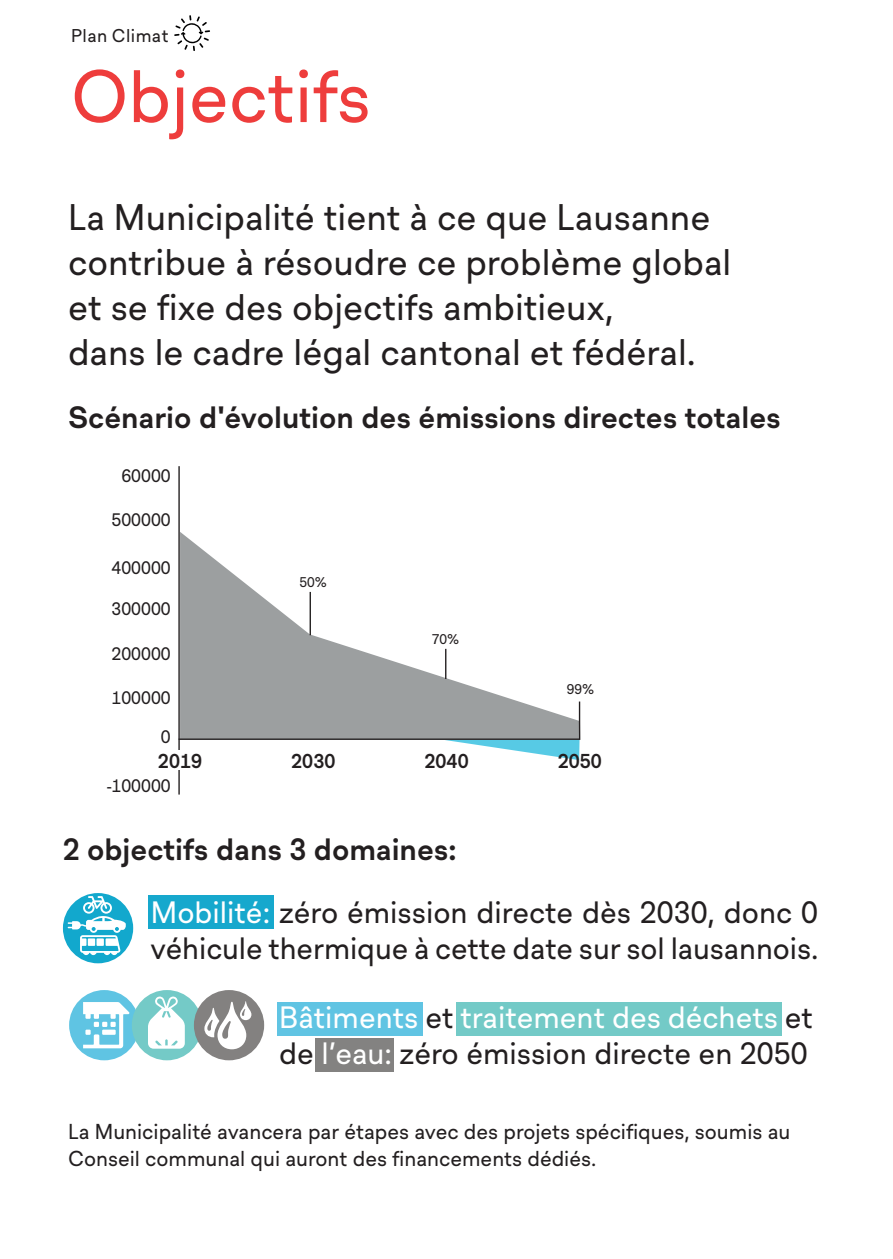
<style>
.page{position:relative;width:893px;height:1259px;background:#fff}
.page>*{position:absolute;margin:0;border:0;box-sizing:border-box;transform-origin:0 0}
.t1{font:72px "Lausanne";color:#ee3d3c}
.t2{font:36px/45px "Lausanne";color:#231f20}
.t3{font:30px/36px "Lausanne";color:#231f20}
.Renfoncement_4{font:700 30px "Lausanne";color:#231f20}
.t4{font:30px/36px "Lausanne";color:#fff}
.Renfoncement_4-2{font:21px/27px "Lausanne";color:#231f20}
.t5{font:700 19.5px "Lausanne";color:#231f20}
.t6{font:18px "Lausanne";letter-spacing:.025em;color:#231f20}
.t7{font:17.7px "Lausanne";color:#231f20}
.t8{font:13.8px "Lausanne";color:#231f20}
.s1{color:#fff}
.s2{color:#231f20}
</style>
<div class="page">
<div style="left:148px;top:895px;width:125px;height:33px;background:#16a8cd"></div>
<div style="left:277px;top:1002px;width:146px;height:33px;background:#60c4e3"></div>
<div style="left:315px;top:1038px;width:79px;height:33px;background:#838281"></div>
<div style="left:456px;top:1002px;width:326px;height:33px;background:#73cac7"></div>
<svg style="left:174px;top:15px;width:36px;height:36px"></svg>
<svg style="left:180px;top:532px;width:334px;height:168px"></svg>
<hr style="left:178px;top:466px;width:2px;height:328px;background:#231f20">
<hr style="left:310px;top:592px;width:1px;height:43px;background:#231f20">
<hr style="left:445px;top:649px;width:1px;height:30px;background:#231f20">
<svg style="left:178px;top:700px;width:403px;height:60px"></svg>
<div style="left:151px;top:750px;width:56px;height:20px;background:#fff"></div>
<div style="left:63px;top:893px;width:70px;height:70px;background:#12a8cd;border-radius:50%"></div>
<svg style="left:68px;top:896px;width:58px;height:59px"></svg>
<div style="left:69px;top:990px;width:70px;height:70px;background:#5fc4e3;border-radius:50%"></div>
<svg style="left:83px;top:1002px;width:46px;height:46px"></svg>
<div style="left:132px;top:990px;width:70px;height:70px;background:#74cac7;border-radius:50%"></div>
<svg style="left:148px;top:996px;width:37px;height:52px"></svg>
<div style="left:194px;top:990px;width:70px;height:70px;background:#838180;border-radius:50%"></div>
<svg style="left:204px;top:1001px;width:47px;height:48px"></svg>
<p class="t6" style="left:71px;top:22px;width:99px">Plan Climat</p>
<p class="t1" style="left:71px;top:44px;width:301px">Objectifs</p>
<p class="t2" style="left:68px;top:196px;width:665px">La Municipalité tient à ce que Lausanne contribue à résoudre ce problème global et se fixe des objectifs ambitieux,<br>dans le cadre légal cantonal et fédéral.</p>
<p class="Renfoncement_4" style="left:68px;top:396px;width:714px">Scénario d'évolution des émissions directes totales</p>
<p class="t7" style="left:121px;top:462px;width:51px">60000</p>
<p class="t7" style="left:111px;top:507px;width:61px">500000</p>
<p class="t7" style="left:111px;top:554px;width:61px">400000</p>
<p class="t7" style="left:111px;top:595px;width:61px">300000</p>
<p class="t7" style="left:111px;top:640px;width:61px">200000</p>
<p class="t7" style="left:111px;top:684px;width:61px">100000</p>
<p class="t7" style="left:161px;top:724px;width:11px">0</p>
<p class="t8" style="left:300px;top:571px;width:29px">50%</p>
<p class="t8" style="left:432px;top:629px;width:29px">70%</p>
<p class="t8" style="left:567px;top:679px;width:29px">99%</p>
<p class="t5" style="left:158px;top:746px;width:46px">2019</p>
<p class="t5" style="left:291px;top:746px;width:46px">2030</p>
<p class="t5" style="left:425px;top:746px;width:46px">2040</p>
<p class="t5" style="left:558px;top:746px;width:46px">2050</p>
<p class="t7" style="left:107px;top:773px;width:65px">-100000</p>
<p class="Renfoncement_4" style="left:63px;top:828px;width:395px">2 objectifs dans 3 domaines:</p>
<p class="t3" style="left:151px;top:896px;width:669px"><span class="s1">Mobilité:</span> zéro émission directe dès 2030, donc 0 véhicule thermique à cette date sur sol lausannois.</p>
<p class="t4" style="left:279px;top:1001px;width:535px">Bâtiments <span class="s2">et</span> traitement des déchets <span class="s2">et de</span> l’eau: <span class="s2">zéro émission directe en 2050</span></p>
<p class="Renfoncement_4-2" style="left:68px;top:1119px;width:724px">La Municipalité avancera par étapes avec des projets spécifiques, soumis au<br>Conseil communal qui auront des financements dédiés.</p>
</div>
